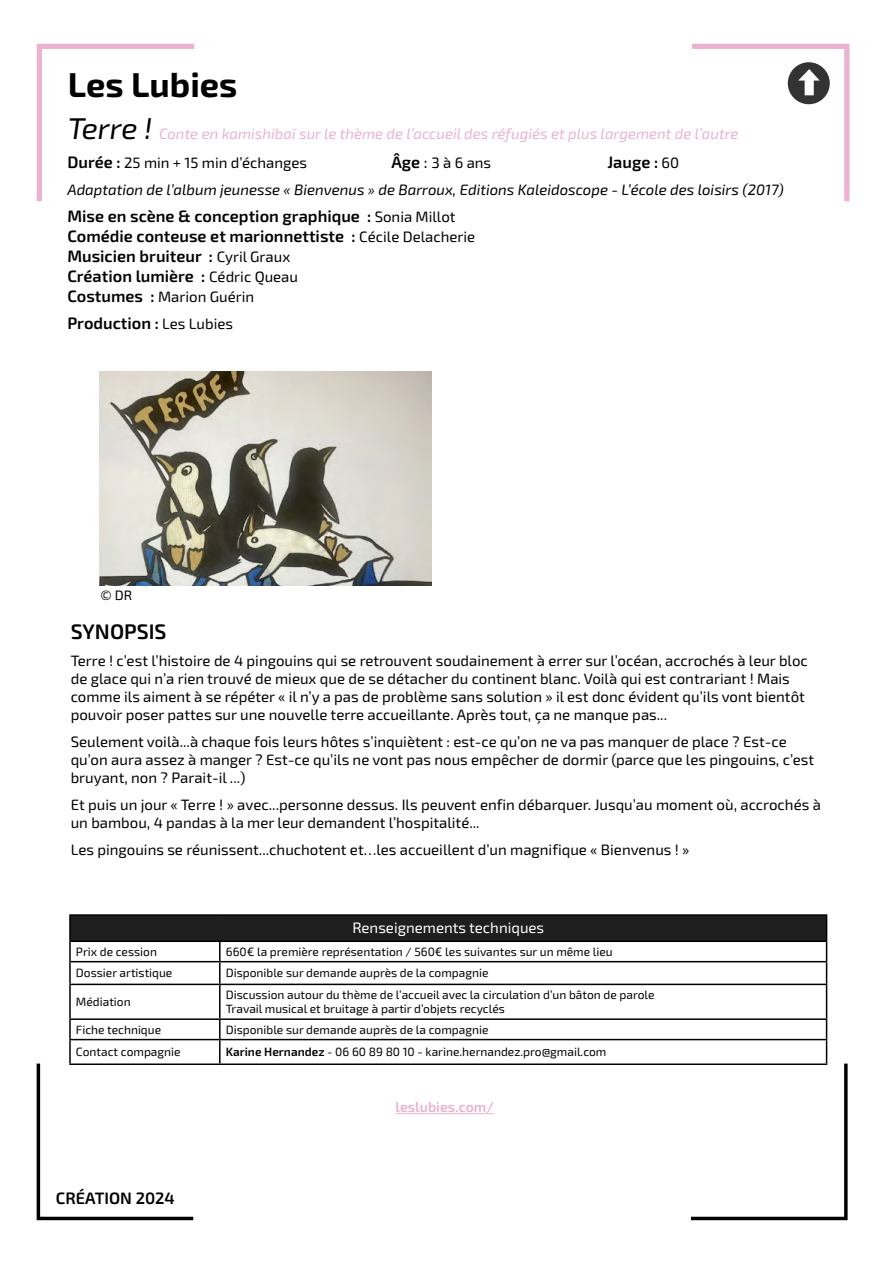
<style>
.page{position:relative;width:893px;height:1263px;background:#fff}
.page>*{position:absolute;margin:0;border:0;box-sizing:border-box;transform-origin:0 0}
.t1{font:700 34.5px "Exo 2";color:#000}
.t2{font:600 21px "Exo 2";color:#000}
.t3{font:600 16.5px/19.8px "Exo 2";color:#000}
.t4{font:15px/18px "Exo 2";color:#000}
.t5{font:italic 15px/28.8px "Exo 2";color:#ebb2d0}
.t6{font:italic 15px "Exo 2";color:#000}
.t7{font:15px "Exo 2";color:#fff}
.t8{font:600 14.25px "Exo 2";color:#ebb2d0}
.t9{font:13.5px "Exo 2";color:#000}
.t10{font:12px/14.4px "Exo 2";color:#000}
.s1{font-size:30px;color:#000}
.s2{font-weight:600;font-style:normal;font-size:16.5px;color:#000}
.s3{font-style:normal;color:#000}
.s4{font-weight:600;font-size:16.5px}
.s5{font-size:16.5px}
.s6{font-weight:400;font-size:15px}
.s7{font-weight:600}
</style>
<div class="page">
<svg style="left:36px;top:1063px;width:158px;height:157px"></svg>
<svg style="left:36px;top:43px;width:159px;height:159px"></svg>
<img style="left:99px;top:371px;width:332px;height:214px">
<hr style="left:396px;top:1113px;width:98px;height:1px;background:#ebb2d0">
<div style="left:70px;top:915px;width:757px;height:26px;background:#1f1f1f"></div>
<hr style="left:69px;top:914px;width:151px;height:2px;background:#000">
<hr style="left:69px;top:916px;width:2px;height:24px;background:#000">
<hr style="left:220px;top:914px;width:607px;height:2px;background:#000">
<hr style="left:69px;top:940px;width:151px;height:2px;background:#000">
<svg style="left:69px;top:942px;width:2px;height:19px"></svg>
<hr style="left:220px;top:940px;width:607px;height:2px;background:#000">
<svg style="left:219px;top:942px;width:2px;height:19px"></svg>
<hr style="left:69px;top:961px;width:151px;height:1px;background:#000">
<hr style="left:69px;top:962px;width:2px;height:22px;background:#000">
<hr style="left:220px;top:961px;width:607px;height:1px;background:#000">
<hr style="left:219px;top:962px;width:2px;height:22px;background:#000">
<svg style="left:826px;top:916px;width:1px;height:68px"></svg>
<hr style="left:69px;top:984px;width:151px;height:1px;background:#000">
<hr style="left:69px;top:985px;width:2px;height:33px;background:#000">
<hr style="left:220px;top:984px;width:607px;height:1px;background:#000">
<hr style="left:219px;top:985px;width:2px;height:33px;background:#000">
<hr style="left:826px;top:985px;width:1px;height:33px;background:#000">
<hr style="left:69px;top:1018px;width:151px;height:2px;background:#000">
<svg style="left:69px;top:1020px;width:2px;height:19px"></svg>
<hr style="left:220px;top:1018px;width:607px;height:2px;background:#000">
<svg style="left:219px;top:1020px;width:2px;height:19px"></svg>
<hr style="left:69px;top:1039px;width:151px;height:1px;background:#000">
<hr style="left:69px;top:1040px;width:2px;height:23px;background:#000">
<hr style="left:220px;top:1039px;width:607px;height:1px;background:#000">
<hr style="left:219px;top:1040px;width:2px;height:23px;background:#000">
<svg style="left:687px;top:1020px;width:161px;height:200px"></svg>
<hr style="left:69px;top:1063px;width:151px;height:2px;background:#000">
<hr style="left:220px;top:1063px;width:607px;height:2px;background:#000">
<svg style="left:692px;top:43px;width:158px;height:159px"></svg>
<h1 class="t1" style="left:68px;top:64px;width:171px">Les Lubies</h1>
<p class="t5" style="left:67px;top:120px;width:673px"><span class="s1">Terre !</span> Conte en kamishibaï sur le thème de l’accueil des réfugiés et plus largement de l’autre<br><span class="s2">Durée :</span> <span class="s3">25 min + 15 min d’échanges</span></p>
<p class="t4" style="left:391px;top:154px;width:101px"><span class="s4">Âge</span> <span class="s5">:</span> 3 à 6 ans</p>
<p class="t3" style="left:607px;top:153px;width:73px">Jauge : <span class="s6">60</span></p>
<p class="t6" style="left:67px;top:181px;width:718px">Adaptation de l’album jeunesse « Bienvenus » de Barroux, Editions Kaleidoscope - L’école des loisirs (2017)</p>
<p class="t3" style="left:67px;top:207px;width:409px">Mise en scène &amp; conception graphique : <span class="s6">Sonia Millot </span>Comédie conteuse et marionnettiste : <span class="s6">Cécile Delacherie </span>Musicien bruiteur : <span class="s6">Cyril Graux<br></span>Création lumière : <span class="s6">Cédric Queau</span></p>
<p class="t4" style="left:67px;top:288px;width:188px"><span class="s4">Costumes :</span> Marion Guérin</p>
<p class="t3" style="left:67px;top:314px;width:167px">Production : <span class="s6">Les Lubies</span></p>
<p class="t9" style="left:101px;top:587px;width:33px">© DR</p>
<h2 class="t2" style="left:71px;top:619px;width:97px">SYNOPSIS</h2>
<p class="t4" style="left:71px;top:652px;width:739px">Terre ! c’est l’histoire de 4 pingouins qui se retrouvent soudainement à errer sur l’océan, accrochés à leur bloc de glace qui n’a rien trouvé de mieux que de se détacher du continent blanc. Voilà qui est contrariant ! Mais comme ils aiment à se répéter « il n’y a pas de problème sans solution » il est donc évident qu’ils vont bientôt pouvoir poser pattes sur une nouvelle terre accueillante. Après tout, ça ne manque pas...</p>
<p class="t4" style="left:71px;top:733px;width:745px">Seulement voilà...à chaque fois leurs hôtes s’inquiètent : est-ce qu’on ne va pas manquer de place ? Est-ce qu’on aura assez à manger ? Est-ce qu’ils ne vont pas nous empêcher de dormir (parce que les pingouins, c’est bruyant, non ? Parait-il ...)</p>
<p class="t4" style="left:71px;top:796px;width:752px">Et puis un jour « Terre ! » avec...personne dessus. Ils peuvent enfin débarquer. Jusqu’au moment où, accrochés à un bambou, 4 pandas à la mer leur demandent l’hospitalité...</p>
<p class="t4" style="left:71px;top:841px;width:620px">Les pingouins se réunissent...chuchotent et…les accueillent d’un magnifique « Bienvenus ! »</p>
<p class="t7" style="left:352px;top:919px;width:193px">Renseignements techniques</p>
<p class="t10" style="left:76px;top:944px;width:83px">Prix de cession</p>
<p class="t10" style="left:226px;top:944px;width:388px">660€ la première représentation / 560€ les suivantes sur un même lieu</p>
<p class="t10" style="left:76px;top:966px;width:98px">Dossier artistique</p>
<p class="t10" style="left:226px;top:966px;width:264px">Disponible sur demande auprès de la compagnie</p>
<p class="t10" style="left:76px;top:995px;width:56px">Médiation</p>
<p class="t10" style="left:226px;top:988px;width:430px">Discussion autour du thème de l’accueil avec la circulation d’un bâton de parole<br>Travail musical et bruitage à partir d’objets recyclés</p>
<p class="t10" style="left:76px;top:1022px;width:87px">Fiche technique</p>
<p class="t10" style="left:226px;top:1022px;width:264px">Disponible sur demande auprès de la compagnie</p>
<p class="t10" style="left:76px;top:1045px;width:106px">Contact compagnie</p>
<p class="t10" style="left:226px;top:1045px;width:382px"><span class="s7">Karine Hernandez</span> - 06 60 89 80 10 - karine.hernandez.pro@gmail.com</p>
<p class="t3" style="left:56px;top:1189px;width:120px">CRÉATION 2024</p>
<p class="t8" style="left:396px;top:1099px;width:100px">leslubies.com/</p>
</div>
